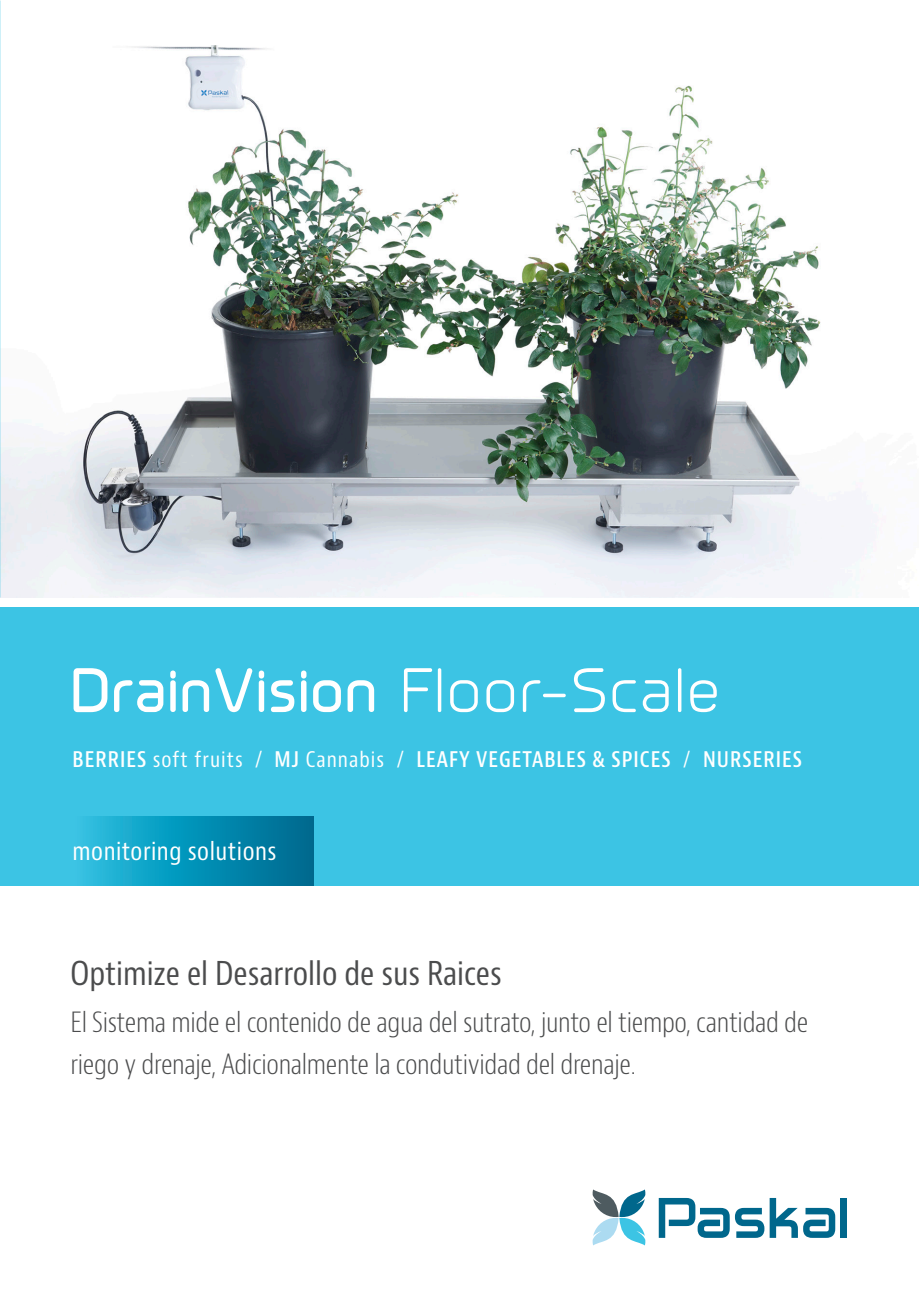
<style>
.page{position:relative;width:919px;height:1310px;background:#fff}
.page>*{position:absolute;margin:0;border:0;box-sizing:border-box;transform-origin:0 0}
.t1{font:700 59.8px "Millar";color:#fff}
.t2{font:condensed 32px "Bernino Sans";color:#4b4c4d}
.t3{font:300 condensed 27.2px/42px "Bernino Sans";letter-spacing:-.015em;color:#4b4c4d}
.t4{font:condensed 24.6px "Bernino Sans";letter-spacing:.02em;color:#fff}
.t5{font:600 condensed 21px "Bernino Sans";letter-spacing:.05em;color:#fff}
.t6{font:condensed 21px "Bernino Sans";letter-spacing:.05em;color:#fff}
.s1{font-weight:400}
.s2{font-weight:600}
</style>
<div class="page">
<div style="left:0;top:607px;width:918px;height:279px;background:#3cc4e4"></div>
<svg style="left:90px;top:816px;width:223px;height:70px;background:#0890b5"></svg>
<img style="left:0;top:45px;width:878px;height:552px">
<svg style="left:592px;top:1189px;width:53px;height:56px"></svg>
<svg style="left:803px;top:1208px;width:32px;height:30px"></svg>
<div style="left:840px;top:1198px;width:6px;height:40px;background:#00678c"></div>
<svg style="left:658px;top:1198px;width:139px;height:40px"></svg>
<p class="t1" style="left:70px;top:656px;width:652px">DrainVision <span class="s1">Floor-Scale</span></p>
<p class="t5" style="left:703px;top:746px;width:100px">NURSERIES</p>
<p class="t6" style="left:73px;top:746px;width:172px"><span class="s2">BERRIES</span> soft fruits</p>
<p class="t6" style="left:255px;top:746px;width:9px">/</p>
<p class="t6" style="left:274px;top:746px;width:111px"><span class="s2">MJ</span> Cannabis</p>
<p class="t6" style="left:397px;top:746px;width:9px">/</p>
<p class="t6" style="left:683px;top:746px;width:9px">/</p>
<p class="t5" style="left:416px;top:746px;width:255px">LEAFY VEGETABLES &amp; SPICES</p>
<p class="t4" style="left:73px;top:835px;width:205px">monitoring solutions</p>
<p class="t2" style="left:71px;top:953px;width:433px">Optimize el Desarrollo de sus Raices</p>
<p class="t3" style="left:71px;top:1002px;width:739px">El Sistema mide el contenido de agua del sutrato, junto el tiempo, cantidad de riego y drenaje, Adicionalmente la condutividad del drenaje.</p>
</div>
